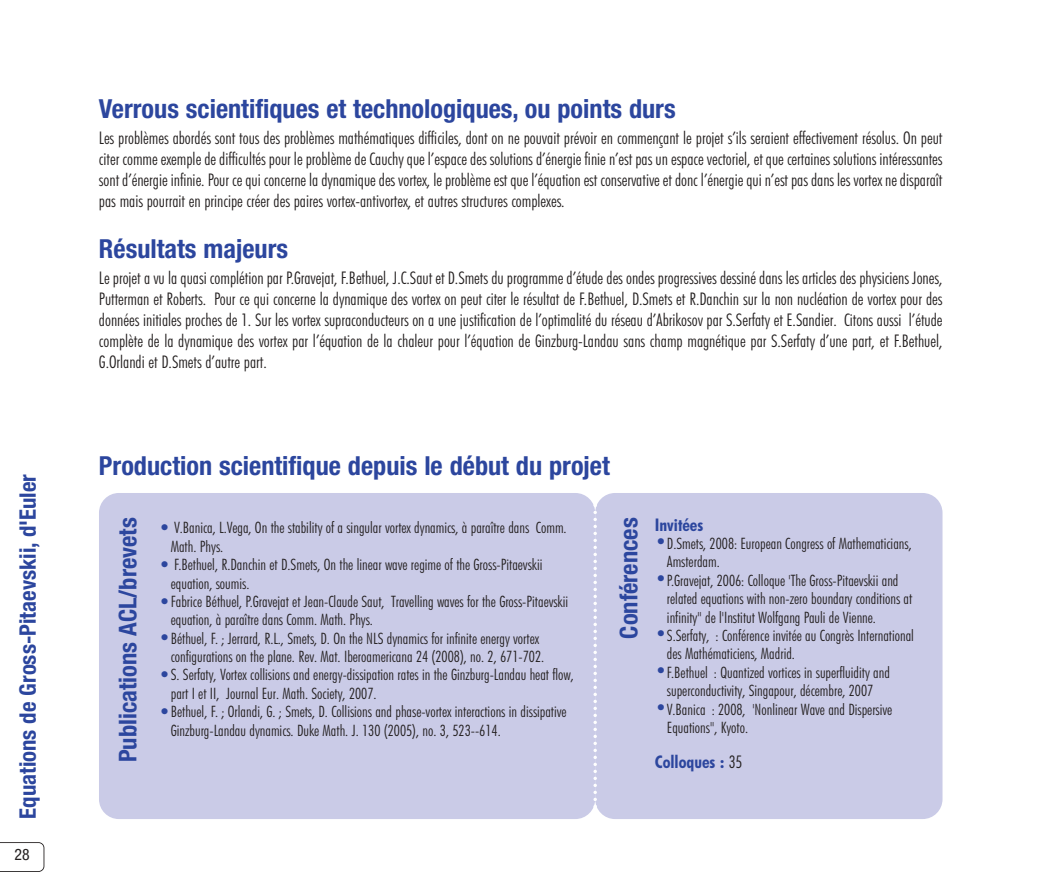
<style>
.page{position:relative;width:1042px;height:893px;background:#fff}
.page>*{position:absolute;margin:0;border:0;box-sizing:border-box;transform-origin:0 0}
.t1{font:700 condensed 26.25px "Helvetica Neue LT Std";color:#2c469e}
.t2{font:700 condensed 24.5px "Helvetica Neue LT Std";color:#2c469e}
.t3{font:700 condensed 22.75px "Helvetica Neue LT Std";color:#2c469e}
.t4{font:300 condensed 17.5px/21px "Futura BT";color:#231f1f;text-align:justify}
.t5{font:700 condensed 17.5px "Futura BT";color:#2c469e}
.t6{font:300 condensed 15.75px/18.4px "Futura BT";color:#231f1f}
.t7{font:condensed 15.75px "Helvetica Neue LT Std";color:#231f1f}
.s1{font-size:21px;color:#2c469e}
.s2{font-weight:300;color:#231f1f}
</style>
<div class="page">
<svg style="left:0;top:842px;width:44px;height:30px"></svg>
<div style="left:99px;top:493px;width:496px;height:326px;background:#cacbe7;border-radius:20px"></div>
<div style="left:595px;top:493px;width:347px;height:326px;background:#cacbe7;border-radius:20px"></div>
<svg style="left:593px;top:504px;width:4px;height:304px"></svg>
<h3 class="t3" style="left:20px;top:819px;width:346px;rotate:-90deg">Equations de Gross-Pitaevskii, d'Euler</h3>
<p class="t7" style="left:15px;top:849px;width:17px">28</p>
<h1 class="t1" style="left:99px;top:99px;width:578px">Verrous scientifiques et technologiques, ou points durs</h1>
<p class="t4" style="left:99px;top:128px;width:845px">Les problèmes abordés sont tous des problèmes mathématiques difficiles, dont on ne pouvait prévoir en commençant le projet s’ils seraient effectivement résolus. On peut citer comme exemple de difficultés pour le problème de Cauchy que l’espace des solutions d’énergie finie n’est pas un espace vectoriel, et que certaines solutions intéressantes sont d’énergie infinie. Pour ce qui concerne la dynamique des vortex, le problème est que l’équation est conservative et donc l’énergie qui n’est pas dans les vortex ne disparaît pas mais pourrait en principe créer des paires vortex-antivortex, et autres structures complexes.</p>
<h1 class="t1" style="left:99px;top:239px;width:191px">Résultats majeurs</h1>
<p class="t4" style="left:99px;top:268px;width:845px">Le projet a vu la quasi complétion par P.Gravejat, F.Bethuel, J.C.Saut et D.Smets du programme d’étude des ondes progressives dessiné dans les articles des physiciens Jones, Putterman et Roberts. Pour ce qui concerne la dynamique des vortex on peut citer le résultat de F.Bethuel, D.Smets et R.Danchin sur la non nucléation de vortex pour des données initiales proches de 1. Sur les vortex supraconducteurs on a une justification de l’optimalité du réseau d’Abrikosov par S.Serfaty et E.Sandier. Citons aussi l’étude complète de la dynamique des vortex par l’équation de la chaleur pour l’équation de Ginzburg-Landau sans champ magnétique par S.Serfaty d’une part, et F.Bethuel, G.Orlandi et D.Smets d’autre part.</p>
<h1 class="t1" style="left:99px;top:456px;width:512px">Production scientifique depuis le début du projet</h1>
<h2 class="t2" style="left:119px;top:762px;width:246px;rotate:-90deg">Publications ACL/brevets</h2>
<p class="t6" style="left:171px;top:519px;width:397px;text-indent:-12px"><span class="s1">•</span> V.Banica, L.Vega, On the stability of a singular vortex dynamics, à paraître dans Comm.<br>Math. Phys.</p>
<p class="t6" style="left:171px;top:556px;width:373px;text-indent:-12px"><span class="s1">•</span> F.Bethuel, R.Danchin et D.Smets, On the linear wave regime of the Gross-Pitaevskii equation, soumis.</p>
<p class="t6" style="left:171px;top:593px;width:399px;text-indent:-12px"><span class="s1">•</span>Fabrice Béthuel, P.Gravejat et Jean-Claude Saut, Travelling waves for the Gross-Pitaevskii equation, à paraître dans Comm. Math. Phys.</p>
<p class="t6" style="left:171px;top:630px;width:375px;text-indent:-12px"><span class="s1">•</span>Béthuel, F. ; Jerrard, R.L., Smets, D. On the NLS dynamics for infinite energy vortex configurations on the plane. Rev. Mat. Iberoamericana 24 (2008), no. 2, 671-702.</p>
<p class="t6" style="left:171px;top:666px;width:404px;text-indent:-12px"><span class="s1">•</span>S. Serfaty, Vortex collisions and energy-dissipation rates in the Ginzburg-Landau heat flow, part I et II, Journal Eur. Math. Society, 2007.</p>
<p class="t6" style="left:171px;top:703px;width:397px;text-indent:-12px"><span class="s1">•</span>Bethuel, F. ; Orlandi, G. ; Smets, D. Collisions and phase-vortex interactions in dissipative<br>Ginzburg-Landau dynamics. Duke Math. J. 130 (2005), no. 3, 523--614.</p>
<h2 class="t2" style="left:620px;top:638px;width:123px;rotate:-90deg">Conférences</h2>
<p class="t5" style="left:655px;top:517px;width:50px">Invitées</p>
<p class="t6" style="left:667px;top:535px;width:246px;text-indent:-12px"><span class="s1">•</span>D.Smets, 2008: European Congress of Mathematicians,<br>Amsterdam.</p>
<p class="t6" style="left:667px;top:572px;width:247px;text-indent:-12px"><span class="s1">•</span>P.Gravejat, 2006: Colloque 'The Gross-Pitaevskii and related equations with non-zero boundary conditions at infinity'' de l'Institut Wolfgang Pauli de Vienne.</p>
<p class="t6" style="left:667px;top:627px;width:248px;text-indent:-12px"><span class="s1">•</span>S.Serfaty, : Conférence invitée au Congrès International des Mathématiciens, Madrid.</p>
<p class="t6" style="left:655px;top:664px;width:237px;text-align:center"><span class="s1">•</span>F.Bethuel : Quantized vortices in superfluidity and superconductivity, Singapour, décembre, 2007</p>
<p class="t6" style="left:667px;top:701px;width:227px;text-indent:-12px"><span class="s1">•</span>V.Banica : 2008, 'Nonlinear Wave and Dispersive<br>Equations'', Kyoto.</p>
<p class="t5" style="left:655px;top:754px;width:89px">Colloques : <span class="s2">35</span></p>
</div>
